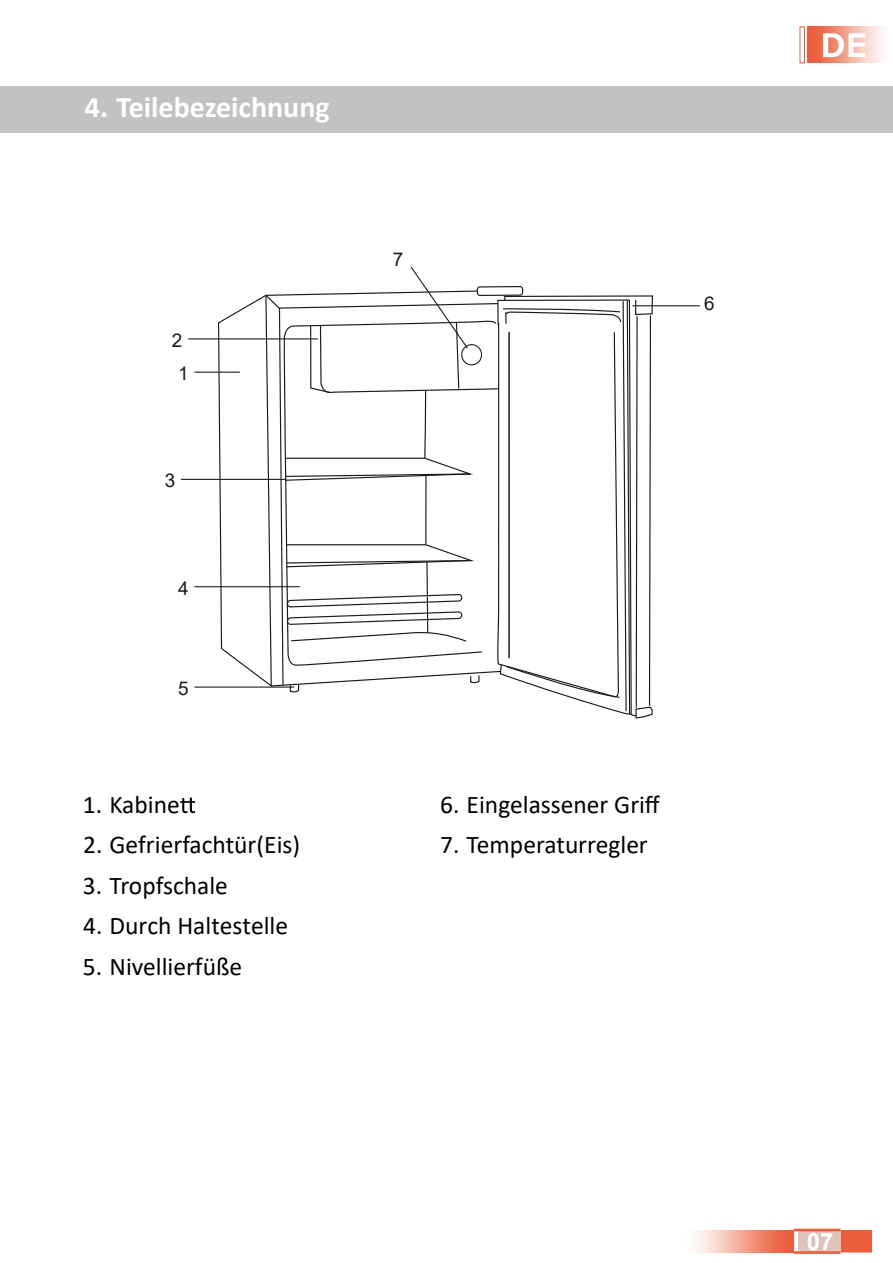
<style>
.page{position:relative;width:893px;height:1263px;background:#fff}
.page>*{position:absolute;margin:0;border:0;box-sizing:border-box;transform-origin:0 0}
.t1{font:700 30px "Calibri";color:#fff}
.t2{font:25.5px "Calibri";color:#000}
.t3{font:700 24px "Arial";color:#fff}
.t4{font:18.9px "Arial";color:#1e1917}
</style>
<div class="page">
<div style="left:0;top:86px;width:893px;height:46px;background:#c2c2c2"></div>
<div style="left:807px;top:27px;width:84px;height:36px;background:linear-gradient(to right,#e95029,#fff)"></div>
<svg style="left:840px;top:1230px;width:32px;height:22px"></svg>
<div style="left:798px;top:1231px;width:42px;height:20px;background:#e1c1bc"></div>
<div style="left:683px;top:1230px;width:111px;height:22px;background:linear-gradient(to right,#fff,#e9502b)"></div>
<hr style="left:794px;top:1229px;width:46px;height:2px;background:#eb5d3a">
<hr style="left:794px;top:1251px;width:46px;height:3px;background:#eb5d3a">
<div style="left:800px;top:27px;width:5px;height:36px;border:1px solid #eb5d3a"></div>
<svg style="left:823px;top:33px;width:43px;height:24px"></svg>
<svg style="left:180px;top:797px;width:15px;height:16px"></svg>
<hr style="left:194px;top:372px;width:46px;height:1px;background:#1e1917">
<hr style="left:188px;top:338px;width:130px;height:1px;background:#1e1917">
<hr style="left:181px;top:479px;width:105px;height:1px;background:#1e1917">
<hr style="left:194px;top:586px;width:106px;height:1px;background:#1e1917">
<hr style="left:632px;top:305px;width:68px;height:1px;background:#1e1917">
<hr style="left:194px;top:686px;width:100px;height:2px;background:#1e1917">
<svg style="left:217px;top:266px;width:437px;height:453px"></svg>
<p class="t1" style="left:85px;top:85px;width:246px">4. Teilebezeichnung</p>
<p class="t4" style="left:172px;top:327px;width:12px">2</p>
<p class="t4" style="left:178px;top:360px;width:12px">1</p>
<p class="t4" style="left:165px;top:468px;width:12px">3</p>
<p class="t4" style="left:178px;top:575px;width:12px">4</p>
<p class="t4" style="left:178px;top:675px;width:12px">5</p>
<p class="t2" style="left:83px;top:787px;width:99px">1. Kabine</p>
<p class="t2" style="left:83px;top:827px;width:219px">2. Gefrierfachtür(Eis)</p>
<p class="t2" style="left:83px;top:868px;width:147px">3. Tropfschale</p>
<p class="t2" style="left:83px;top:908px;width:207px">4. Durch Haltestelle</p>
<p class="t2" style="left:83px;top:949px;width:161px">5. Nivellierfüße</p>
<p class="t4" style="left:393px;top:246px;width:12px">7</p>
<p class="t4" style="left:704px;top:290px;width:12px">6</p>
<p class="t2" style="left:440px;top:787px;width:221px">6. Eingelassener Griff</p>
<p class="t2" style="left:440px;top:827px;width:209px">7. Temperaturregler</p>
<p class="t3" style="left:807px;top:1224px;width:28px">07</p>
</div>
